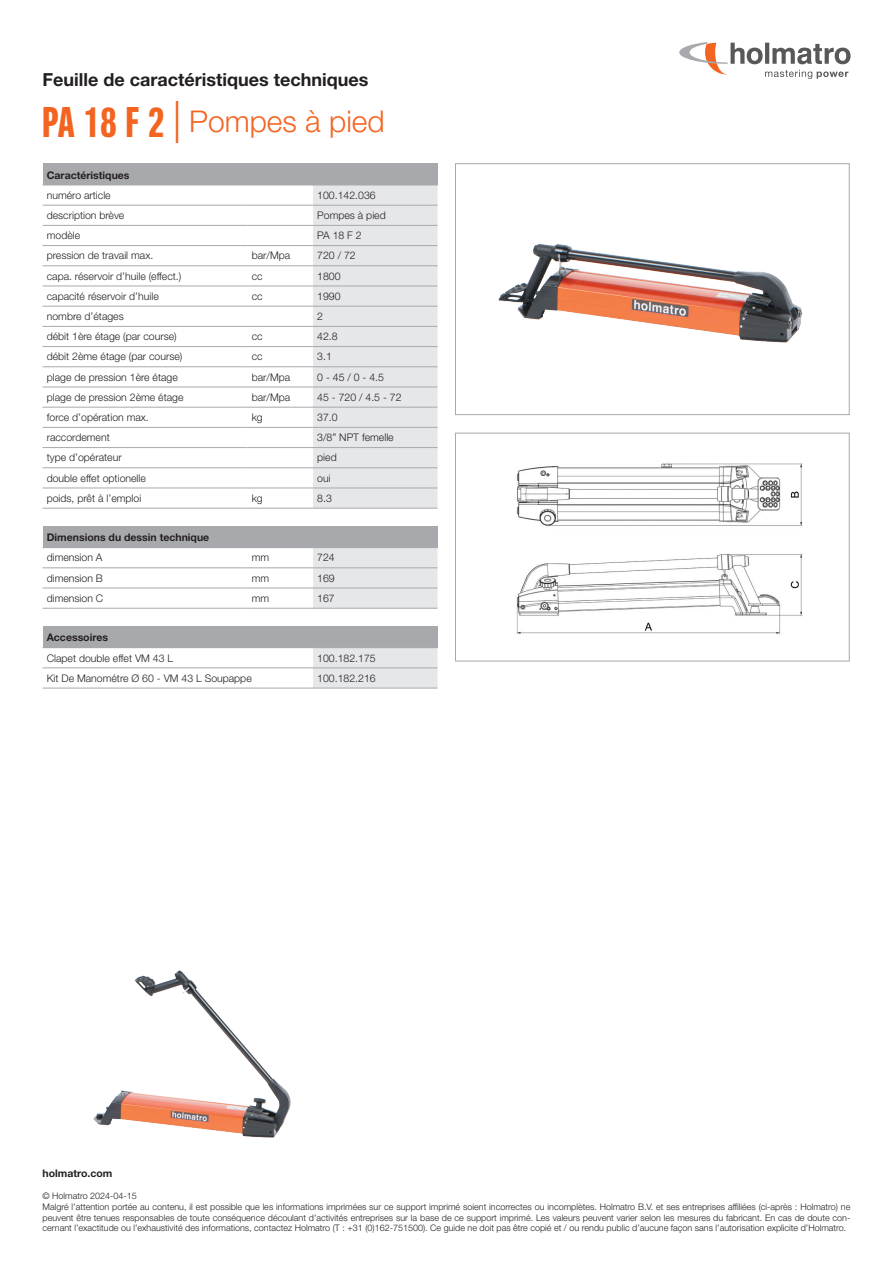
<style>
.page{position:relative;width:893px;height:1263px;background:#fff}
.page>*{position:absolute;margin:0;border:0;box-sizing:border-box;transform-origin:0 0}
.t1{font:300 30px "Helvetica Neue LT Std";color:#f36421}
.t2{font:700 18px "Helvetica Neue LT Std";color:#231f20}
.t3{font:300 10.5px "Helvetica Neue LT Std";color:#231f20}
.t4{font:700 10.5px "Helvetica Neue LT Std";color:#231f20}
.t5{font:300 9px/10.8px "Helvetica Neue LT Std";color:#231f20}
.s1{font-family:"Neue Helvetica Pro 79 Cm";font-weight:700;font-size:42px}
.s2{font-size:42px}
</style>
<div class="page">
<svg style="left:679px;top:42px;width:171px;height:37px"></svg>
<div style="left:43px;top:164px;width:394px;height:21px;background:#a8a9ad"></div>
<svg style="left:313px;top:164px;width:125px;height:344px;background:#e1e2e4"></svg>
<hr style="left:43px;top:185px;width:204px;height:1px;background:#a8a9ad">
<hr style="left:247px;top:185px;width:66px;height:1px;background:#a8a9ad">
<hr style="left:313px;top:185px;width:125px;height:1px;background:#a8a9ad">
<hr style="left:43px;top:205px;width:204px;height:1px;background:#a8a9ad">
<hr style="left:247px;top:205px;width:66px;height:1px;background:#a8a9ad">
<hr style="left:313px;top:205px;width:124px;height:1px;background:#a8a9ad">
<hr style="left:43px;top:225px;width:204px;height:1px;background:#a8a9ad">
<hr style="left:247px;top:225px;width:66px;height:1px;background:#a8a9ad">
<hr style="left:313px;top:225px;width:124px;height:1px;background:#a8a9ad">
<hr style="left:43px;top:245px;width:204px;height:1px;background:#a8a9ad">
<hr style="left:247px;top:245px;width:66px;height:1px;background:#a8a9ad">
<hr style="left:313px;top:245px;width:124px;height:1px;background:#a8a9ad">
<hr style="left:43px;top:265px;width:204px;height:1px;background:#a8a9ad">
<hr style="left:247px;top:265px;width:66px;height:1px;background:#a8a9ad">
<hr style="left:313px;top:265px;width:124px;height:1px;background:#a8a9ad">
<hr style="left:43px;top:286px;width:204px;height:1px;background:#a8a9ad">
<hr style="left:247px;top:286px;width:66px;height:1px;background:#a8a9ad">
<hr style="left:313px;top:286px;width:124px;height:1px;background:#a8a9ad">
<hr style="left:43px;top:306px;width:204px;height:1px;background:#a8a9ad">
<hr style="left:247px;top:306px;width:66px;height:1px;background:#a8a9ad">
<hr style="left:313px;top:306px;width:124px;height:1px;background:#a8a9ad">
<hr style="left:43px;top:326px;width:204px;height:1px;background:#a8a9ad">
<hr style="left:247px;top:326px;width:66px;height:1px;background:#a8a9ad">
<hr style="left:313px;top:326px;width:124px;height:1px;background:#a8a9ad">
<hr style="left:43px;top:346px;width:204px;height:1px;background:#a8a9ad">
<hr style="left:247px;top:346px;width:66px;height:1px;background:#a8a9ad">
<hr style="left:313px;top:346px;width:124px;height:1px;background:#a8a9ad">
<hr style="left:43px;top:366px;width:204px;height:1px;background:#a8a9ad">
<hr style="left:247px;top:366px;width:66px;height:1px;background:#a8a9ad">
<hr style="left:313px;top:366px;width:124px;height:1px;background:#a8a9ad">
<hr style="left:43px;top:387px;width:204px;height:1px;background:#a8a9ad">
<hr style="left:247px;top:387px;width:66px;height:1px;background:#a8a9ad">
<hr style="left:313px;top:387px;width:124px;height:1px;background:#a8a9ad">
<hr style="left:43px;top:407px;width:204px;height:1px;background:#a8a9ad">
<hr style="left:247px;top:407px;width:66px;height:1px;background:#a8a9ad">
<hr style="left:313px;top:407px;width:124px;height:1px;background:#a8a9ad">
<hr style="left:43px;top:427px;width:204px;height:1px;background:#a8a9ad">
<hr style="left:247px;top:427px;width:66px;height:1px;background:#a8a9ad">
<hr style="left:313px;top:427px;width:124px;height:1px;background:#a8a9ad">
<hr style="left:43px;top:447px;width:204px;height:1px;background:#a8a9ad">
<hr style="left:247px;top:447px;width:66px;height:1px;background:#a8a9ad">
<hr style="left:313px;top:447px;width:124px;height:1px;background:#a8a9ad">
<hr style="left:43px;top:467px;width:204px;height:1px;background:#a8a9ad">
<hr style="left:247px;top:467px;width:66px;height:1px;background:#a8a9ad">
<hr style="left:313px;top:467px;width:124px;height:1px;background:#a8a9ad">
<hr style="left:43px;top:508px;width:204px;height:1px;background:#a8a9ad">
<hr style="left:43px;top:488px;width:204px;height:1px;background:#a8a9ad">
<hr style="left:247px;top:508px;width:66px;height:1px;background:#a8a9ad">
<hr style="left:247px;top:488px;width:66px;height:1px;background:#a8a9ad">
<hr style="left:313px;top:508px;width:124px;height:1px;background:#a8a9ad">
<hr style="left:313px;top:488px;width:124px;height:1px;background:#a8a9ad">
<div style="left:43px;top:526px;width:394px;height:22px;background:#a8a9ad"></div>
<svg style="left:313px;top:526px;width:125px;height:82px"></svg>
<hr style="left:313px;top:547px;width:125px;height:1px;background:#a8a9ad">
<hr style="left:43px;top:567px;width:204px;height:1px;background:#a8a9ad">
<hr style="left:247px;top:567px;width:66px;height:1px;background:#a8a9ad">
<hr style="left:313px;top:567px;width:124px;height:1px;background:#a8a9ad">
<hr style="left:43px;top:608px;width:204px;height:1px;background:#a8a9ad">
<hr style="left:43px;top:588px;width:204px;height:1px;background:#a8a9ad">
<hr style="left:247px;top:608px;width:66px;height:1px;background:#a8a9ad">
<hr style="left:247px;top:588px;width:66px;height:1px;background:#a8a9ad">
<hr style="left:313px;top:608px;width:124px;height:1px;background:#a8a9ad">
<hr style="left:313px;top:588px;width:124px;height:1px;background:#a8a9ad">
<div style="left:43px;top:626px;width:394px;height:22px;background:#a8a9ad"></div>
<svg style="left:313px;top:626px;width:125px;height:62px"></svg>
<hr style="left:313px;top:647px;width:125px;height:1px;background:#a8a9ad">
<hr style="left:43px;top:688px;width:270px;height:1px;background:#a8a9ad">
<hr style="left:43px;top:668px;width:270px;height:1px;background:#a8a9ad">
<hr style="left:313px;top:688px;width:124px;height:1px;background:#a8a9ad">
<hr style="left:313px;top:668px;width:124px;height:1px;background:#a8a9ad">
<img style="left:93px;top:970px;width:198px;height:168px">
<img style="left:516px;top:463px;width:287px;height:171px">
<div style="left:455px;top:433px;width:394px;height:228px;border:1px solid #a8a9ad"></div>
<img style="left:498px;top:244px;width:305px;height:99px">
<div style="left:455px;top:164px;width:394px;height:251px;border:1px solid #a8a9ad"></div>
<h2 class="t2" style="left:43px;top:68px;width:327px">Feuille de caractéristiques techniques</h2>
<h1 class="t1" style="left:43px;top:103px;width:344px"><span class="s1">PA 18 F 2</span> <span class="s2">|</span> Pompes à pied</h1>
<p class="t4" style="left:47px;top:168px;width:84px">Caractéristiques</p>
<p class="t3" style="left:47px;top:189px;width:65px">numéro article</p>
<p class="t3" style="left:317px;top:189px;width:60px">100.142.036</p>
<p class="t3" style="left:47px;top:209px;width:79px">description brève</p>
<p class="t3" style="left:317px;top:209px;width:70px">Pompes à pied</p>
<p class="t3" style="left:47px;top:229px;width:35px">modèle</p>
<p class="t3" style="left:317px;top:229px;width:46px">PA 18 F 2</p>
<p class="t3" style="left:47px;top:249px;width:108px">pression de travail max.</p>
<p class="t3" style="left:252px;top:249px;width:40px">bar/Mpa</p>
<p class="t3" style="left:317px;top:249px;width:40px">720 / 72</p>
<p class="t3" style="left:47px;top:269px;width:136px">capa. réservoir d’huile (effect.)</p>
<p class="t3" style="left:252px;top:269px;width:12px">cc</p>
<p class="t3" style="left:317px;top:269px;width:25px">1800</p>
<p class="t3" style="left:47px;top:290px;width:114px">capacité réservoir d’huile</p>
<p class="t3" style="left:252px;top:290px;width:12px">cc</p>
<p class="t3" style="left:317px;top:290px;width:25px">1990</p>
<p class="t3" style="left:47px;top:310px;width:79px">nombre d’étages</p>
<p class="t3" style="left:317px;top:310px;width:7px">2</p>
<p class="t3" style="left:47px;top:330px;width:131px">débit 1ère étage (par course)</p>
<p class="t3" style="left:252px;top:330px;width:12px">cc</p>
<p class="t3" style="left:317px;top:330px;width:22px">42.8</p>
<p class="t3" style="left:47px;top:350px;width:137px">débit 2ème étage (par course)</p>
<p class="t3" style="left:252px;top:350px;width:12px">cc</p>
<p class="t3" style="left:317px;top:350px;width:16px">3.1</p>
<p class="t3" style="left:47px;top:370px;width:133px">plage de pression 1ère étage</p>
<p class="t3" style="left:252px;top:370px;width:40px">bar/Mpa</p>
<p class="t3" style="left:317px;top:370px;width:68px">0 - 45 / 0 - 4.5</p>
<p class="t3" style="left:47px;top:391px;width:138px">plage de pression 2ème étage</p>
<p class="t3" style="left:252px;top:391px;width:40px">bar/Mpa</p>
<p class="t3" style="left:317px;top:391px;width:86px">45 - 720 / 4.5 - 72</p>
<p class="t3" style="left:47px;top:411px;width:104px">force d’opération max.</p>
<p class="t3" style="left:252px;top:411px;width:13px">kg</p>
<p class="t3" style="left:317px;top:411px;width:22px">37.0</p>
<p class="t3" style="left:47px;top:431px;width:65px">raccordement</p>
<p class="t3" style="left:317px;top:431px;width:78px">3/8” NPT femelle</p>
<p class="t3" style="left:47px;top:451px;width:76px">type d’opérateur</p>
<p class="t3" style="left:317px;top:451px;width:21px">pied</p>
<p class="t3" style="left:47px;top:471px;width:101px">double effet optionelle</p>
<p class="t3" style="left:317px;top:471px;width:15px">oui</p>
<p class="t3" style="left:47px;top:492px;width:96px">poids, prêt à l’emploi</p>
<p class="t3" style="left:252px;top:492px;width:13px">kg</p>
<p class="t3" style="left:317px;top:492px;width:16px">8.3</p>
<p class="t4" style="left:47px;top:531px;width:164px">Dimensions du dessin technique</p>
<p class="t3" style="left:47px;top:551px;width:57px">dimension A</p>
<p class="t3" style="left:252px;top:551px;width:19px">mm</p>
<p class="t3" style="left:317px;top:551px;width:19px">724</p>
<p class="t3" style="left:47px;top:571px;width:58px">dimension B</p>
<p class="t3" style="left:252px;top:571px;width:19px">mm</p>
<p class="t3" style="left:317px;top:571px;width:19px">169</p>
<p class="t3" style="left:47px;top:592px;width:58px">dimension C</p>
<p class="t3" style="left:252px;top:592px;width:19px">mm</p>
<p class="t3" style="left:317px;top:592px;width:19px">167</p>
<p class="t4" style="left:47px;top:631px;width:63px">Accessoires</p>
<p class="t3" style="left:47px;top:651px;width:128px">Clapet double effet VM 43 L</p>
<p class="t3" style="left:317px;top:651px;width:60px">100.182.175</p>
<p class="t3" style="left:47px;top:671px;width:207px">Kit De Manométre Ø 60 - VM 43 L Soupappe</p>
<p class="t3" style="left:317px;top:671px;width:60px">100.182.216</p>
<p class="t4" style="left:43px;top:1167px;width:71px">holmatro.com</p>
<p class="t5" style="left:43px;top:1190px;width:809px">© Holmatro 2024-04-15<br>Malgré l’attention portée au contenu, il est possible que les informations imprimées sur ce support imprimé soient incorrectes ou incomplètes. Holmatro B.V. et ses entreprises affiliées (ci-après : Holmatro) ne peuvent être tenues responsables de toute conséquence découlant d’activités entreprises sur la base de ce support imprimé. Les valeurs peuvent varier selon les mesures du fabricant. En cas de doute con&shy;cernant l’exactitude ou l’exhaustivité des informations, contactez Holmatro (T : +31 (0)162-751500). Ce guide ne doit pas être copié et / ou rendu public d’aucune façon sans l’autorisation explicite d’Holmatro.</p>
</div>
